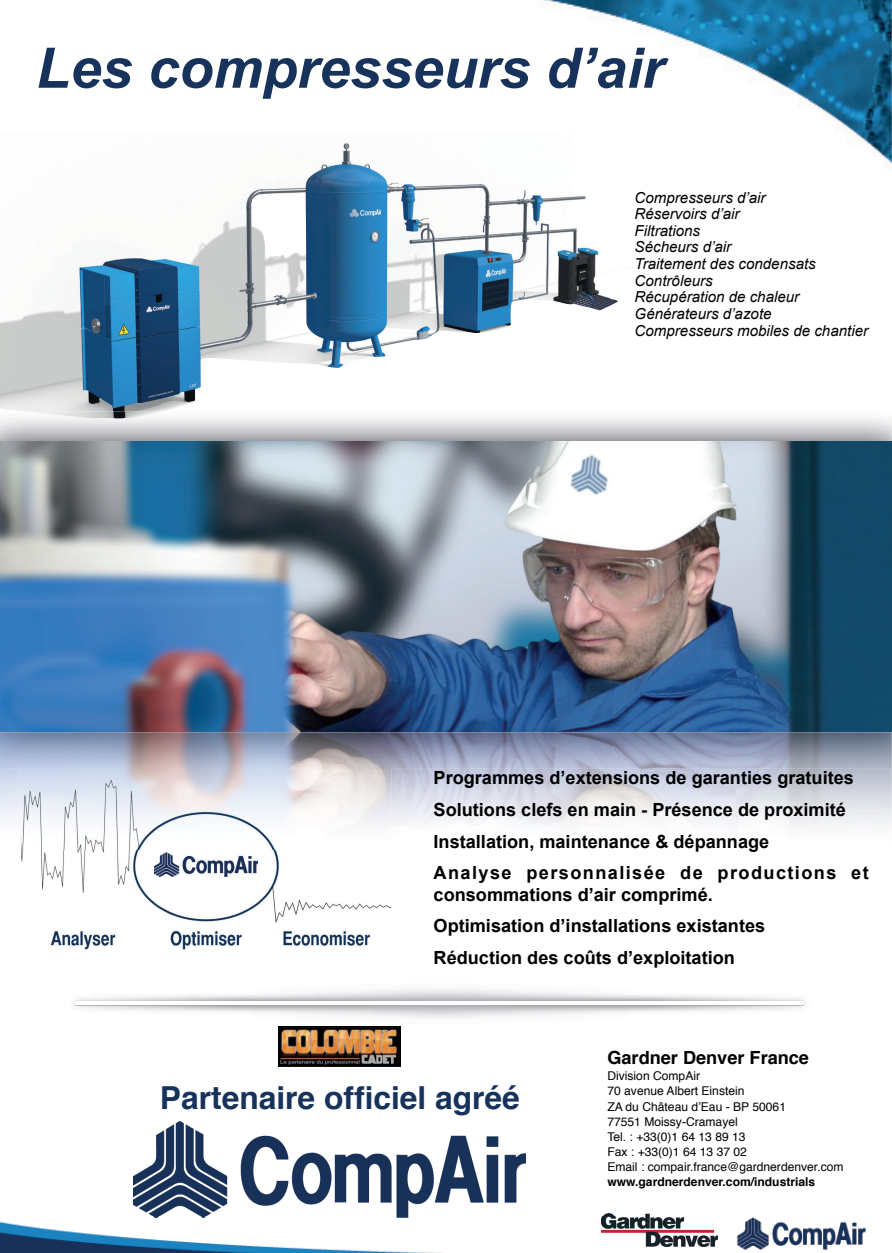
<style>
.page{position:relative;width:892px;height:1253px;background:#fff}
.page>*{position:absolute;margin:0;border:0;box-sizing:border-box;transform-origin:0 0}
.t1{font:italic 700 55.95px "Arial";color:#17335c}
.t2{font:700 31.65px "Helvetica";color:#17335c}
.t3{font:700 18.15px/31.7px "Arial";color:#000001}
.t4{font:700 18.15px "Helvetica";color:#000001}
.t5{font:italic 15.15px/16.6px "Arial";color:#000001}
.t6{font:12.15px/15.1px "Helvetica";color:#000001}
.t7{font:700 12.15px "Helvetica";color:#000001}
</style>
<div class="page">
<img style="left:603px;top:1213px;width:47px;height:3px">
<img style="left:0;top:143px;width:618px;height:268px">
<img style="left:74px;top:989px;width:731px;height:78px">
<hr style="left:75px;top:1001px;width:728px;height:3px;background:#fff">
<img style="left:133px;top:1121px;width:392px;height:95px">
<img style="left:0;top:1216px;width:866px;height:37px">
<img style="left:21px;top:850px;width:370px;height:100px">
<img style="left:543px;top:0;width:348px;height:166px">
<img style="left:478px;top:133px;width:188px;height:50px">
<img style="left:479px;top:48px;width:189px;height:51px">
<svg style="left:142px;top:850px;width:128px;height:65px"></svg>
<img style="left:154px;top:852px;width:104px;height:24px">
<img style="left:0;top:418px;width:891px;height:432px">
<img style="left:29px;top:411px;width:132px;height:7px">
<img style="left:0;top:441px;width:891px;height:328px">
<img style="left:146px;top:815px;width:120px;height:35px">
<img style="left:278px;top:1026px;width:122px;height:41px">
<h1 class="t1" style="left:36px;top:31px;width:629px">Les compresseurs d’air</h1>
<p class="t5" style="left:634px;top:189px;width:235px">Compresseurs d’air<br>Réservoirs d’air<br>Filtrations<br>Sécheurs d’air<br>Traitement des condensats<br>Contrôleurs<br>Récupération de chaleur<br>Générateurs d’azote<br>Compresseurs mobiles de chantier</p>
<p class="t3" style="left:433px;top:762px;width:436px">Programmes d’extensions de garanties gratuites Solutions clefs en main - Présence de proximité Installation, maintenance &amp; dépannage<br>Analyse personnalisée de productions et</p>
<p class="t3" style="left:433px;top:879px;width:333px">consommations d’air comprimé.<br>Optimisation d’installations existantes<br>Réduction des coûts d’exploitation</p>
<h2 class="t2" style="left:160px;top:1072px;width:361px">Partenaire officiel agréé</h2>
<p class="t4" style="left:607px;top:1042px;width:203px">Gardner Denver France</p>
<p class="t6" style="left:607px;top:1069px;width:237px">Division CompAir<br>70 avenue Albert Einstein<br>ZA du Château d’Eau - BP 50061<br>77551 Moissy-Cramayel<br>Tel. : +33(0)1 64 13 89 13<br>Fax : +33(0)1 64 13 37 02<br>Email : compair.france@gardnerdenver.com</p>
<p class="t7" style="left:607px;top:1172px;width:209px">www.gardnerdenver.com/industrials</p>
</div>
